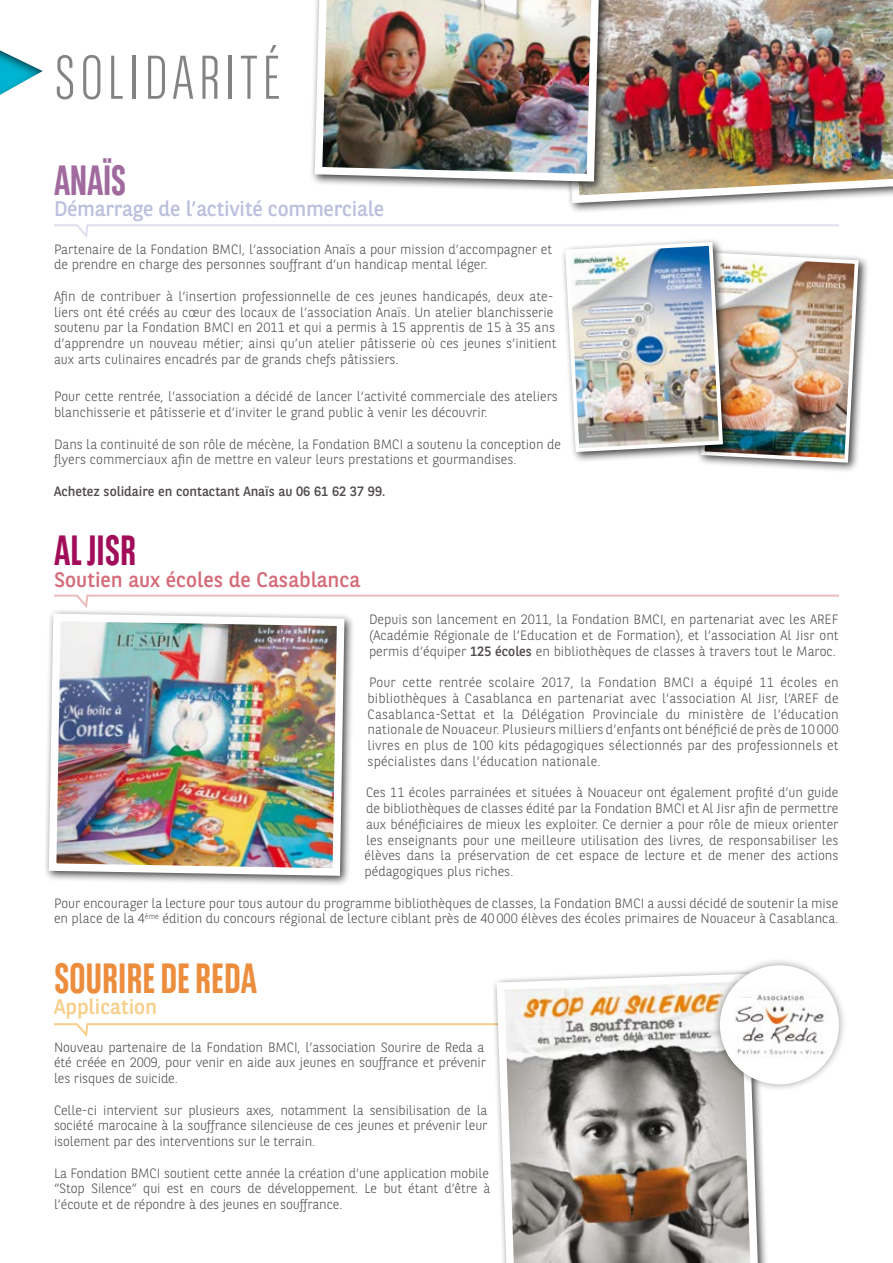
<style>
.page{position:relative;width:893px;height:1263px;background:#fff}
.page>*{position:absolute;margin:0;border:0;box-sizing:border-box;transform-origin:0 0}
.t1{font:300 61.5px "BNPP Sans Condensed";letter-spacing:.08em;color:#828385}
.t2{font:700 42px "BNPP Sans Condensed";color:#ec8d3d}
.t3{font:700 42px "BNPP Sans Condensed";color:#a10d59}
.t4{font:700 42px "BNPP Sans Condensed";color:#a16a9f}
.t5{font:21px "BNPP Sans";letter-spacing:-.01em;color:#bcc0de}
.t6{font:21px "BNPP Sans";color:#d56b79}
.t7{font:21px "BNPP Sans";color:#f8cd87}
.t8{font:300 13.5px/15.8px "BNPP Sans";color:#504b4e;text-align:justify}
.t9{font:13.5px "BNPP Sans";color:#504b4e}
.s1{font-weight:400}
</style>
<div class="page">
<div style="left:0;top:43px;width:45px;height:62px;background:#000;opacity:.75"></div>
<svg style="left:54px;top:1023px;width:438px;height:14px"></svg>
<div style="left:554px;top:0;width:339px;height:214px;background:#000;opacity:.75"></div>
<img style="left:555px;top:0;width:338px;height:207px">
<div style="left:310px;top:0;width:301px;height:192px;background:#000;opacity:.75"></div>
<img style="left:311px;top:0;width:293px;height:185px">
<div style="left:696px;top:248px;width:173px;height:226px;background:#000;opacity:.75"></div>
<img style="left:54px;top:224px;width:806px;height:241px">
<div style="left:866px;top:403px;width:27px;height:252px;background:#fff"></div>
<svg style="left:54px;top:594px;width:785px;height:14px"></svg>
<div style="left:44px;top:609px;width:312px;height:278px;background:#000;opacity:.75"></div>
<img style="left:45px;top:610px;width:303px;height:270px">
<div style="left:492px;top:969px;width:279px;height:294px;background:#000;opacity:.75"></div>
<svg style="left:493px;top:970px;width:271px;height:293px"></svg>
<div style="left:712px;top:957px;width:135px;height:135px;background:#000;opacity:.4"></div>
<div style="left:720px;top:965px;width:119px;height:119px;background:#fff;border-radius:50%"></div>
<img style="left:727px;top:972px;width:105px;height:105px">
<h1 class="t1" style="left:54px;top:39px;width:228px">SOLIDARITÉ</h1>
<h2 class="t4" style="left:54px;top:156px;width:74px">ANAÏS</h2>
<h3 class="t5" style="left:54px;top:195px;width:332px">Démarrage de l’activité commerciale</h3>
<p class="t8" style="left:54px;top:240px;width:500px">Partenaire de la Fondation BMCI, l’association Anaïs a pour mission d’accompagner et de prendre en charge des personnes souffrant d’un handicap mental léger.</p>
<p class="t8" style="left:54px;top:288px;width:504px;text-align:left">Afin de contribuer à l’insertion professionnelle de ces jeunes handicapés, deux ate&shy;liers ont été créés au cœur des locaux de l’association Anaïs. Un atelier blanchisserie soutenu par la Fondation BMCI en 2011 et qui a permis à 15 apprentis de 15 à 35 ans d’apprendre un nouveau métier; ainsi qu’un atelier pâtisserie où ces jeunes s’initient aux arts culinaires encadrés par de grands chefs pâtissiers.</p>
<p class="t8" style="left:54px;top:388px;width:505px">Pour cette rentrée, l’association a décidé de lancer l’activité commerciale des ateliers blanchisserie et pâtisserie et d’inviter le grand public à venir les découvrir.</p>
<p class="t8" style="left:54px;top:435px;width:508px">Dans la continuité de son rôle de mécène, la Fondation BMCI a soutenu la conception de flyers commerciaux afin de mettre en valeur leurs prestations et gourmandises.</p>
<p class="t9" style="left:54px;top:482px;width:333px">Achetez solidaire en contactant Anaïs au 06 61 62 37 99.</p>
<h2 class="t3" style="left:54px;top:526px;width:84px">AL JISR</h2>
<h3 class="t6" style="left:54px;top:565px;width:308px">Soutien aux écoles de Casablanca</h3>
<p class="t8" style="left:369px;top:611px;width:471px">Depuis son lancement en 2011, la Fondation BMCI, en partenariat avec les AREF (Académie Régionale de l’Education et de Formation), et l’association Al Jisr ont permis d’équiper <span class="s1">125 écoles</span> en bibliothèques de classes à travers tout le Maroc.</p>
<p class="t8" style="left:368px;top:674px;width:473px">Pour cette rentrée scolaire 2017, la Fondation BMCI a équipé 11 écoles en bibliothèques à Casablanca en partenariat avec l’association Al Jisr, l’AREF de Casablanca-Settat et la Délégation Provinciale du ministère de l’éducation nationale de Nouaceur. Plusieurs milliers d’enfants ont bénéficié de près de 10 000 livres en plus de 100 kits pédagogiques sélectionnés par des professionnels et spécialistes dans l’éducation nationale.</p>
<p class="t8" style="left:365px;top:784px;width:476px">Ces 11 écoles parrainées et situées à Nouaceur ont également profité d’un guide de bibliothèques de classes édité par la Fondation BMCI et Al Jisr afin de permettre aux bénéficiaires de mieux les exploiter. Ce dernier a pour rôle de mieux orienter les enseignants pour une meilleure utilisation des livres, de responsabiliser les élèves dans la préservation de cet espace de lecture et de mener des actions pédagogiques plus riches.</p>
<p class="t8" style="left:54px;top:894px;width:786px">Pour encourager la lecture pour tous autour du programme bibliothèques de classes, la Fondation BMCI a aussi décidé de soutenir la mise en place de la 4<sup>ème</sup> édition du concours régional de lecture ciblant près de 40000 élèves des écoles primaires de Nouaceur à Casablanca.</p>
<h2 class="t2" style="left:54px;top:953px;width:196px">SOURIRE DE REDA</h2>
<h3 class="t7" style="left:54px;top:992px;width:105px">Application</h3>
<p class="t8" style="left:54px;top:1038px;width:433px">Nouveau partenaire de la Fondation BMCI, l’association Sourire de Reda a été créée en 2009, pour venir en aide aux jeunes en souffrance et prévenir les risques de suicide.</p>
<p class="t8" style="left:54px;top:1101px;width:435px">Celle-ci intervient sur plusieurs axes, notamment la sensibilisation de la société marocaine à la souffrance silencieuse de ces jeunes et prévenir leur isolement par des interventions sur le terrain.</p>
<p class="t8" style="left:54px;top:1164px;width:438px">La Fondation BMCI soutient cette année la création d’une application mobile “Stop Silence” qui est en cours de développement. Le but étant d’être à l’écoute et de répondre à des jeunes en souffrance.</p>
</div>
